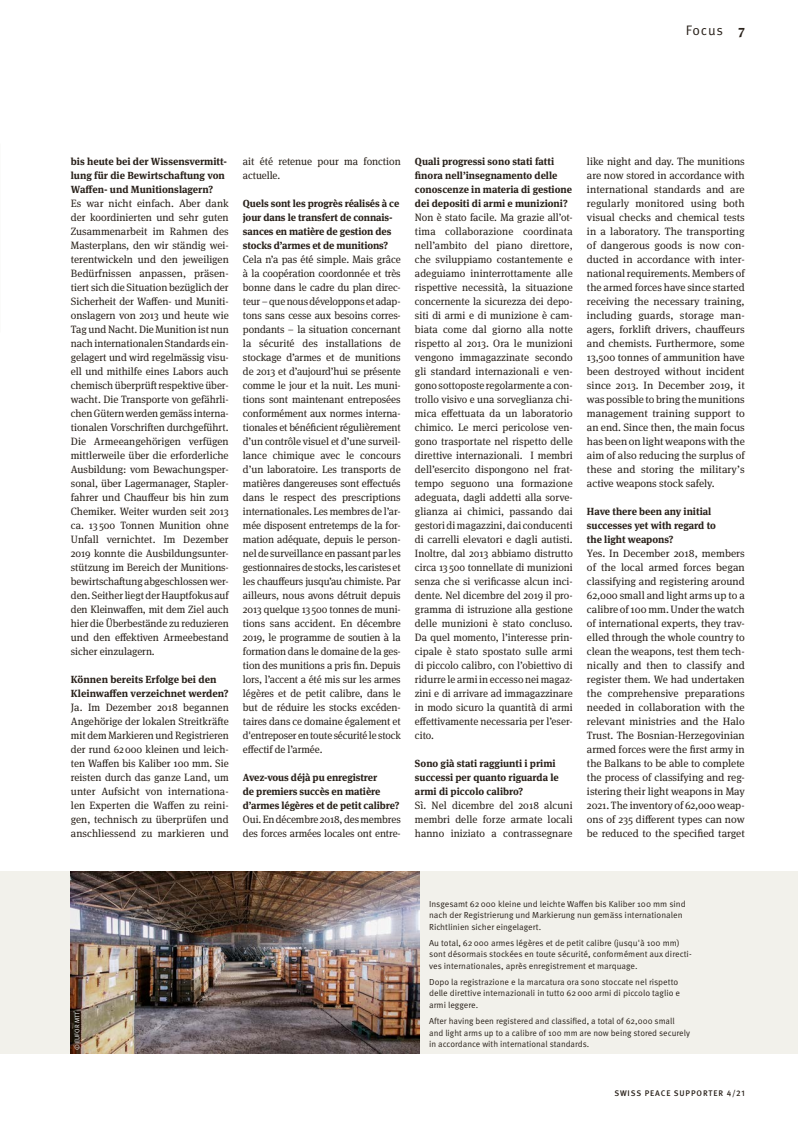
<style>
.page{position:relative;width:798px;height:1127px;background:#fff}
.page>*{position:absolute;margin:0;border:0;box-sizing:border-box;transform-origin:0 0}
.t1{font:13.75px "Meta Pro";letter-spacing:.055em;color:#29211a}
._2_1_Grundtext{font:10.62px/14px "Meta Serif OT";letter-spacing:-.005em;color:#29211a;text-align:justify}
._2_1_Grundtext_Engli{font:10.62px/14px "Meta Serif OT";color:#29211a;text-align:justify}
._1_3_Untertitel{font:700 10.25px/14px "Meta Serif OT";color:#29211a}
._3_1_Legende{font:8.75px/11.2px "Meta Pro";color:#29211a}
.t2{font:500 8.12px "Meta Pro";letter-spacing:.11em;color:#29211a}
._3_7_Fotokredit{font:6.5px "Meta Pro";color:#fff}
.s1{font-family:"Meta Serif OT";font-weight:700}
</style>
<div class="page">
<div style="left:0;top:872px;width:797px;height:182px;background:#f2f1eb"></div>
<img style="left:71px;top:872px;width:348px;height:182px">
<p class="t1" style="left:685px;top:22px;width:61px">Focus <span class="s1">7</span></p>
<p class="_1_3_Untertitel" style="left:71px;top:154px;width:157px">bis heute bei der Wissensvermitt&shy;lung für die Bewirtschaftung von<br>Waffen- und Munitionslagern?</p>
<p class="_2_1_Grundtext" style="left:71px;top:196px;width:159px">Es war nicht einfach. Aber dank der koordinierten und sehr guten Zusammenarbeit im Rahmen des Masterplans, den wir ständig wei&shy;terentwickeln und den jeweiligen Bedürfnissen anpassen, präsen&shy;tiert sich die Situation bezüglich der Sicherheit der Waffen- und Muniti&shy;onslagern von 2013 und heute wie Tag und Nacht. Die Munition ist nun nach internationalen Standards ein&shy;gelagert und wird regelmässig visu&shy;ell und mithilfe eines Labors auch chemisch überprüft respektive über&shy;wacht. Die Transporte von gefährli&shy;chen Gütern werden gemäss interna&shy;tionalen Vorschriften durchgeführt.<br>Die Armeeangehörigen verfügen mittlerweile über die erforderliche Ausbildung: vom Bewachungsper&shy;sonal, über Lagermanager, Stapler&shy;fahrer und Chauffeur bis hin zum Chemiker. Weiter wurden seit 2013 ca. 13 500 Tonnen Munition ohne Unfall vernichtet. Im Dezember 2019 konnte die Ausbildungsunter&shy;stützung im Bereich der Munitions&shy;bewirtschaftung abgeschlossen wer&shy;den. Seither liegt der Hauptfokus auf den Kleinwaffen, mit dem Ziel auch hier die Überbestände zu reduzieren und den effektiven Armeebestand sicher einzulagern.</p>
<p class="_1_3_Untertitel" style="left:71px;top:672px;width:159px">Können bereits Erfolge bei den<br>Kleinwaffen verzeichnet werden?</p>
<p class="_2_1_Grundtext" style="left:71px;top:700px;width:159px">Ja. Im Dezember 2018 begannen Angehörige der lokalen Streitkräfte mit dem Markieren und Registrieren der rund 62000 kleinen und leich&shy;ten Waffen bis Kaliber 100 mm. Sie reisten durch das ganze Land, um unter Aufsicht von internationa&shy;len Experten die Waffen zu reini&shy;gen, technisch zu überprüfen und anschliessend zu markieren und</p>
<p class="_2_1_Grundtext" style="left:243px;top:154px;width:159px">ait été retenue pour ma fonction actuelle.</p>
<p class="_1_3_Untertitel" style="left:243px;top:196px;width:158px">Quels sont les progrès réalisés à ce jour dans le transfert de connais&shy;sances en matière de gestion des stocks d’armes et de munitions?</p>
<p class="_2_1_Grundtext" style="left:243px;top:252px;width:159px">Cela n’a pas été simple. Mais grâce à la coopération coordonnée et très bonne dans le cadre du plan direc&shy;teur – que nous développons et adap&shy;tons sans cesse aux besoins corres&shy;pondants – la situation concernant la sécurité des installations de stockage d’armes et de munitions de 2013 et d’aujourd’hui se présente comme le jour et la nuit. Les muni&shy;tions sont maintenant entreposées conformément aux normes interna&shy;tionales et bénéficient régulièrement d’un contrôle visuel et d’une surveil&shy;lance chimique avec le concours d’un laboratoire. Les transports de matières dangereuses sont effectués dans le respect des prescriptions internationales. Les membres de l’ar&shy;mée disposent entretemps de la for&shy;mation adéquate, depuis le person&shy;nel de surveillance en passant par les gestionnaires de stocks, les caristes et les chauffeurs jusqu’au chimiste. Par ailleurs, nous avons détruit depuis 2013 quelque 13500 tonnes de muni&shy;tions sans accident. En décembre 2019, le programme de soutien à la formation dans le domaine de la ges&shy;tion des munitions a pris fin. Depuis lors, l’accent a été mis sur les armes légères et de petit calibre, dans le but de réduire les stocks excéden&shy;taires dans ce domaine également et d'entreposer en toute sécurité le stock effectif de l’armée.</p>
<p class="_1_3_Untertitel" style="left:243px;top:770px;width:158px">Avez-vous déjà pu enregistrer<br>de premiers succès en matière d’armes légères et de petit calibre?</p>
<p class="_2_1_Grundtext" style="left:243px;top:812px;width:159px">Oui. En décembre 2018, des membres des forces armées locales ont entre-</p>
<p class="_1_3_Untertitel" style="left:415px;top:154px;width:159px">Quali progressi sono stati fatti finora nell’insegnamento delle conoscenze in materia di gestione dei depositi di armi e munizioni?</p>
<p class="_2_1_Grundtext" style="left:415px;top:210px;width:159px">Non è stato facile. Ma grazie all’ot&shy;tima collaborazione coordinata nell’ambito del piano direttore, che sviluppiamo costantemente e adeguiamo ininterrottamente alle rispettive necessità, la situazione concernente la sicurezza dei depo&shy;siti di armi e di munizione è cam&shy;biata come dal giorno alla notte rispetto al 2013. Ora le munizioni vengono immagazzinate secondo gli standard internazionali e ven&shy;gono sottoposte regolarmente a con&shy;trollo visivo e una sorveglianza chi&shy;mica effettuata da un laboratorio chimico. Le merci pericolose ven&shy;gono trasportate nel rispetto delle direttive internazionali. I membri dell’esercito dispongono nel frat&shy;tempo seguono una formazione adeguata, dagli addetti alla sorve&shy;glianza ai chimici, passando dai gestori di magazzini, dai conducenti di carrelli elevatori e dagli autisti.<br>Inoltre, dal 2013 abbiamo distrutto circa 13 500 tonnellate di munizioni senza che si verificasse alcun inci&shy;dente. Nel dicembre del 2019 il pro&shy;gramma di istruzione alla gestione delle munizioni è stato concluso.<br>Da quel momento, l’interesse prin&shy;cipale è stato spostato sulle armi di piccolo calibro, con l’obiettivo di ridurre le armi in eccesso nei magaz&shy;zini e di arrivare ad immagazzinare in modo sicuro la quantità di armi effettivamente necessaria per l’eser&shy;cito.</p>
<p class="_1_3_Untertitel" style="left:415px;top:756px;width:145px">Sono già stati raggiunti i primi successi per quanto riguarda le armi di piccolo calibro?</p>
<p class="_2_1_Grundtext" style="left:415px;top:798px;width:159px">Sì. Nel dicembre del 2018 alcuni membri delle forze armate locali hanno iniziato a contrassegnare</p>
<p class="_2_1_Grundtext_Engli" style="left:586px;top:154px;width:159px">like night and day. The munitions are now stored in accordance with international standards and are regularly monitored using both visual checks and chemical tests in a laboratory. The transporting of dangerous goods is now con&shy;ducted in accordance with inter&shy;national requirements. Members of the armed forces have since started receiving the necessary training, including guards, storage man&shy;agers, forklift drivers, chauffeurs and chemists. Furthermore, some 13,500 tonnes of ammunition have been destroyed without incident since 2013. In December 2019, it was possible to bring the munitions management training support to an end. Since then, the main focus has been on light weapons with the aim of also reducing the surplus of these and storing the military’s active weapons stock safely.</p>
<p class="_1_3_Untertitel" style="left:586px;top:504px;width:130px">Have there been any initial successes yet with regard to the light weapons?</p>
<p class="_2_1_Grundtext_Engli" style="left:586px;top:546px;width:159px">Yes. In December 2018, members of the local armed forces began classifying and registering around 62,000 small and light arms up to a calibre of 100 mm. Under the watch of international experts, they trav&shy;elled through the whole country to clean the weapons, test them tech&shy;nically and then to classify and register them. We had undertaken the comprehensive preparations needed in collaboration with the relevant ministries and the Halo Trust. The Bosnian-Herzegovinian armed forces were the first army in the Balkans to be able to complete the process of classifying and reg&shy;istering their light weapons in May 2021. The inventory of 62,000 weap&shy;ons of 235 different types can now be reduced to the specified target</p>
<p class="_3_7_Fotokredit" style="left:73px;top:1050px;width:40px;rotate:-90deg">© EUFOR MTT</p>
<p class="_3_1_Legende" style="left:429px;top:898px;width:258px">Insgesamt 62000 kleine und leichte Waffen bis Kaliber 100 mm sind nach der Registrierung und Markierung nun gemäss internationalen<br>Richtlinien sicher eingelagert.</p>
<p class="_3_1_Legende" style="left:429px;top:937px;width:264px">Au total, 62000 armes légères et de petit calibre (jusqu'à 100 mm) sont désormais stockées en toute sécurité, conformément aux directi&shy;ves internationales, après enregistrement et marquage.</p>
<p class="_3_1_Legende" style="left:429px;top:976px;width:252px">Dopo la registrazione e la marcatura ora sono stoccate nel rispetto delle direttive internazionali in tutto 62000 armi di piccolo taglio e armi leggere.</p>
<p class="_3_1_Legende" style="left:429px;top:1016px;width:262px">After having been registered and classified, a total of 62,000 small and light arms up to a calibre of 100 mm are now being stored securely in accordance with international standards.</p>
<p class="t2" style="left:614px;top:1088px;width:132px">SWISS PEACE SUPPORTER 4/21</p>
</div>
